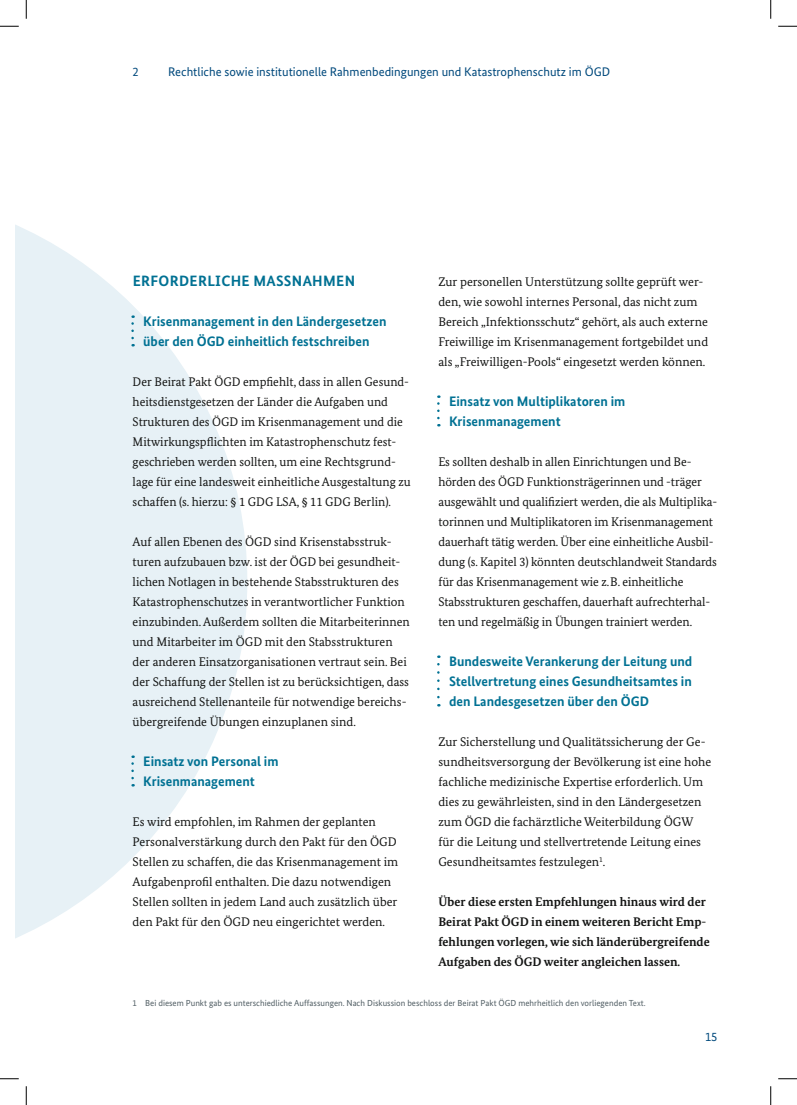
<style>
.page{position:relative;width:797px;height:1105px;background:#fff}
.page>*{position:absolute;margin:0;border:0;box-sizing:border-box;transform-origin:0 0}
.t1{font:700 15px "Bundes Sans";letter-spacing:.02em;color:#007193}
.t2{font:700 13.75px/20px "Bundes Sans";color:#007193}
.t3{font:12.5px/20px "Bundes Serif";color:#131413}
.t4{font:700 12.5px/20px "Bundes Serif";color:#131413}
.t5{font:12.5px "Bundes Sans";color:#00497c}
.t6{font:8.75px "Bundes Sans";color:#525f65}
</style>
<div class="page">
<svg style="left:16px;top:225px;width:231px;height:713px;fill:#e7f1f6"></svg>
<svg style="left:131px;top:315px;width:3px;height:23px"></svg>
<svg style="left:131px;top:755px;width:3px;height:23px"></svg>
<svg style="left:437px;top:395px;width:2px;height:23px"></svg>
<svg style="left:437px;top:655px;width:2px;height:42px"></svg>
<svg style="left:0;top:25px;width:19px;height:2px"></svg>
<svg style="left:778px;top:25px;width:19px;height:2px"></svg>
<svg style="left:0;top:1078px;width:19px;height:1px"></svg>
<svg style="left:778px;top:1078px;width:19px;height:1px"></svg>
<svg style="left:25px;top:0;width:2px;height:19px"></svg>
<svg style="left:25px;top:1086px;width:2px;height:19px"></svg>
<svg style="left:770px;top:0;width:1px;height:19px"></svg>
<svg style="left:770px;top:1086px;width:1px;height:19px"></svg>
<p class="t5" style="left:133px;top:64px;width:8px">2</p>
<p class="t5" style="left:168px;top:64px;width:443px">Rechtliche sowie institutionelle Rahmenbedingungen und Katastrophenschutz im ÖGD</p>
<p class="t1" style="left:133px;top:272px;width:224px">ERFORDERLICHE MASSNAHMEN</p>
<p class="t2" style="left:143px;top:311px;width:245px">Krisenmanagement in den Ländergesetzen über den ÖGD einheitlich festschreiben</p>
<p class="t3" style="left:133px;top:372px;width:280px">Der Beirat Pakt ÖGD empfiehlt, dass in allen Gesund&shy;heitsdienstgesetzen der Länder die Aufgaben und Strukturen des ÖGD im Krisenmanagement und die Mitwirkungspflichten im Katastrophenschutz fest&shy;geschrieben werden sollten, um eine Rechtsgrund&shy;lage für eine landesweit einheitliche Ausgestaltung zu schaffen (s. hierzu: § 1 GDG LSA, § 11 GDG Berlin).</p>
<p class="t3" style="left:133px;top:532px;width:279px">Auf allen Ebenen des ÖGD sind Krisenstabsstruk&shy;turen aufzubauen bzw. ist der ÖGD bei gesundheit&shy;lichen Notlagen in bestehende Stabsstrukturen des Katastrophenschutzes in verantwortlicher Funktion einzubinden. Außerdem sollten die Mitarbeiterinnen und Mitarbeiter im ÖGD mit den Stabsstrukturen der anderen Einsatzorganisationen vertraut sein. Bei der Schaffung der Stellen ist zu berücksichtigen, dass ausreichend Stellenanteile für notwendige bereichs&shy;übergreifende Übungen einzuplanen sind.</p>
<p class="t2" style="left:143px;top:751px;width:137px">Einsatz von Personal im<br>Krisenmanagement</p>
<p class="t3" style="left:133px;top:812px;width:267px">Es wird empfohlen, im Rahmen der geplanten Personalverstärkung durch den Pakt für den ÖGD Stellen zu schaffen, die das Krisenmanagement im Aufgabenprofil enthalten. Die dazu notwendigen Stellen sollten in jedem Land auch zusätzlich über den Pakt für den ÖGD neu eingerichtet werden.</p>
<p class="t3" style="left:438px;top:272px;width:271px">Zur personellen Unterstützung sollte geprüft wer&shy;den, wie sowohl internes Personal, das nicht zum Bereich „Infektionsschutz“ gehört, als auch externe Freiwillige im Krisenmanagement fortgebildet und als „Freiwilligen-Pools“ eingesetzt werden können.</p>
<p class="t2" style="left:449px;top:391px;width:178px">Einsatz von Multiplikatoren im<br>Krisenmanagement</p>
<p class="t3" style="left:438px;top:452px;width:280px">Es sollten deshalb in allen Einrichtungen und Be&shy;hörden des ÖGD Funktionsträgerinnen und -träger ausgewählt und qualifiziert werden, die als Multiplika&shy;torinnen und Multiplikatoren im Krisenmanagement dauerhaft tätig werden. Über eine einheitliche Ausbil&shy;dung (s. Kapitel 3) könnten deutschlandweit Standards für das Krisenmanagement wie z.B. einheitliche Stabsstrukturen geschaffen, dauerhaft aufrechterhal&shy;ten und regelmäßig in Übungen trainiert werden.</p>
<p class="t2" style="left:449px;top:651px;width:245px;text-align:justify">Bundesweite Verankerung der Leitung und Stellvertretung eines Gesundheitsamtes in den Landesgesetzen über den ÖGD</p>
<p class="t3" style="left:438px;top:732px;width:274px">Zur Sicherstellung und Qualitätssicherung der Ge&shy;sundheitsversorgung der Bevölkerung ist eine hohe fachliche medizinische Expertise erforderlich. Um dies zu gewährleisten, sind in den Ländergesetzen zum ÖGD die fachärztliche Weiterbildung ÖGW für die Leitung und stellvertretende Leitung eines Gesundheitsamtes festzulegen<sup>1</sup>.</p>
<p class="t4" style="left:438px;top:892px;width:273px">Über diese ersten Empfehlungen hinaus wird der Beirat Pakt ÖGD in einem weiteren Bericht Emp&shy;fehlungen vorlegen, wie sich länderübergreifende Aufgaben des ÖGD weiter angleichen lassen.</p>
<p class="t6" style="left:133px;top:998px;width:514px">1 Bei diesem Punkt gab es unterschiedliche Auffassungen. Nach Diskussion beschloss der Beirat Pakt ÖGD mehrheitlich den vorliegenden Text.</p>
<p class="t5" style="left:705px;top:1029px;width:14px">15</p>
</div>
